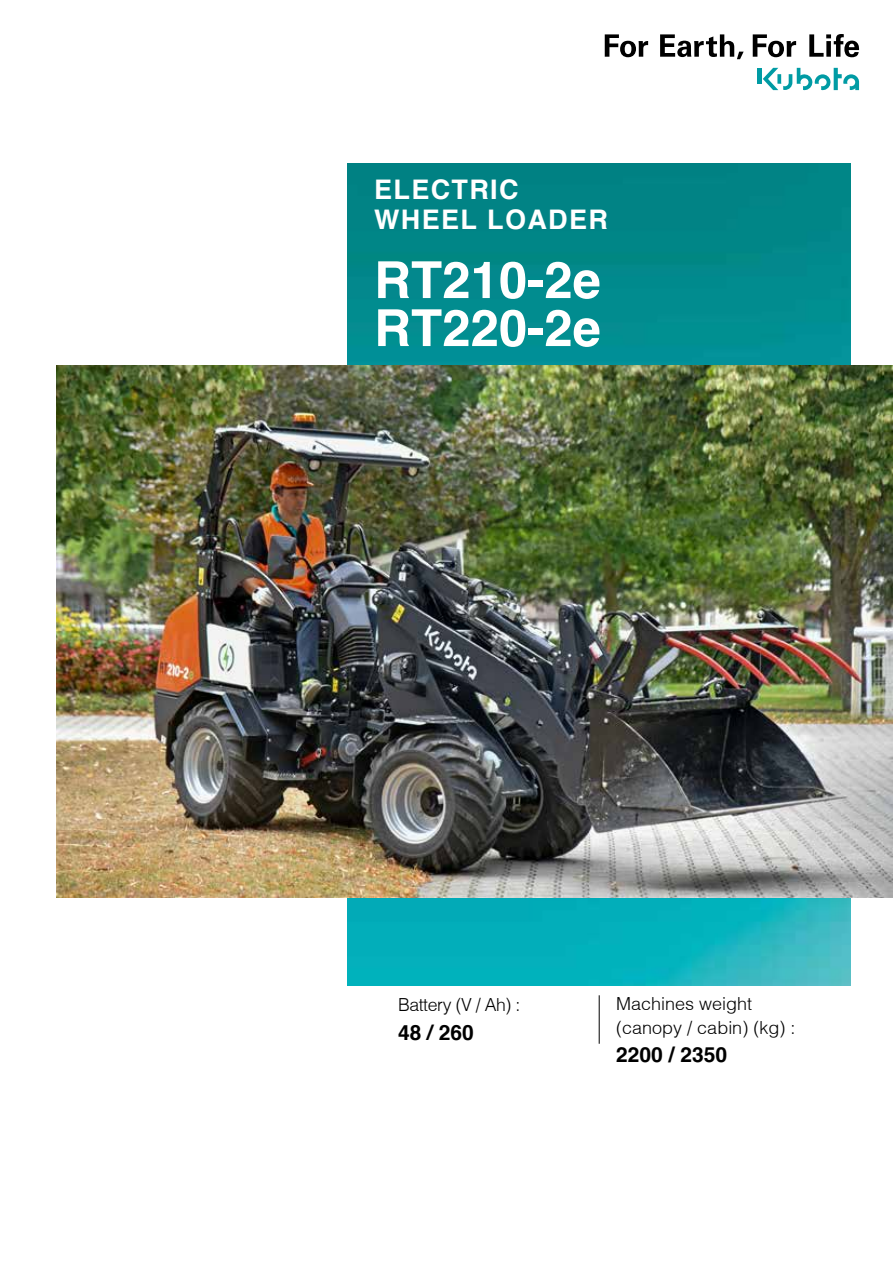
<style>
.page{position:relative;width:893px;height:1263px;background:#fff}
.page>*{position:absolute;margin:0;border:0;box-sizing:border-box;transform-origin:0 0}
.t1{font:700 51px/48px "Helvetica";color:#fff}
.t2{font:700 27px/30px "Helvetica";letter-spacing:.05em;color:#fff}
.t3{font:700 21px "Helvetica CE";color:#000}
.t4{font:700 21px "Helvetica";color:#000}
.t5{font:300 18px/24px "Helvetica";color:#000}
.t6{font:300 18px "Helvetica";letter-spacing:-.025em;color:#000}
</style>
<div class="page">
<img style="left:348px;top:163px;width:502px;height:822px">
<hr style="left:599px;top:995px;width:1px;height:49px;background:#000">
<div style="left:757px;top:68px;width:5px;height:16px;background:#009ba4"></div>
<svg style="left:763px;top:68px;width:96px;height:22px"></svg>
<svg style="left:753px;top:34px;width:43px;height:23px"></svg>
<svg style="left:605px;top:34px;width:43px;height:23px"></svg>
<svg style="left:660px;top:34px;width:84px;height:25px"></svg>
<svg style="left:809px;top:34px;width:50px;height:23px"></svg>
<img style="left:56px;top:365px;width:837px;height:533px">
<h2 class="t2" style="left:374px;top:174px;width:235px">ELECTRIC<br>WHEEL LOADER</h2>
<h1 class="t1" style="left:374px;top:255px;width:228px">RT210-2e<br>RT220-2e</h1>
<p class="t6" style="left:398px;top:993px;width:124px">Battery (V / Ah) :</p>
<p class="t4" style="left:398px;top:1019px;width:77px">48 / 260</p>
<p class="t5" style="left:616px;top:992px;width:181px">Machines weight (canopy / cabin) (kg) :</p>
<p class="t3" style="left:616px;top:1041px;width:112px">2200 / 2350</p>
</div>
